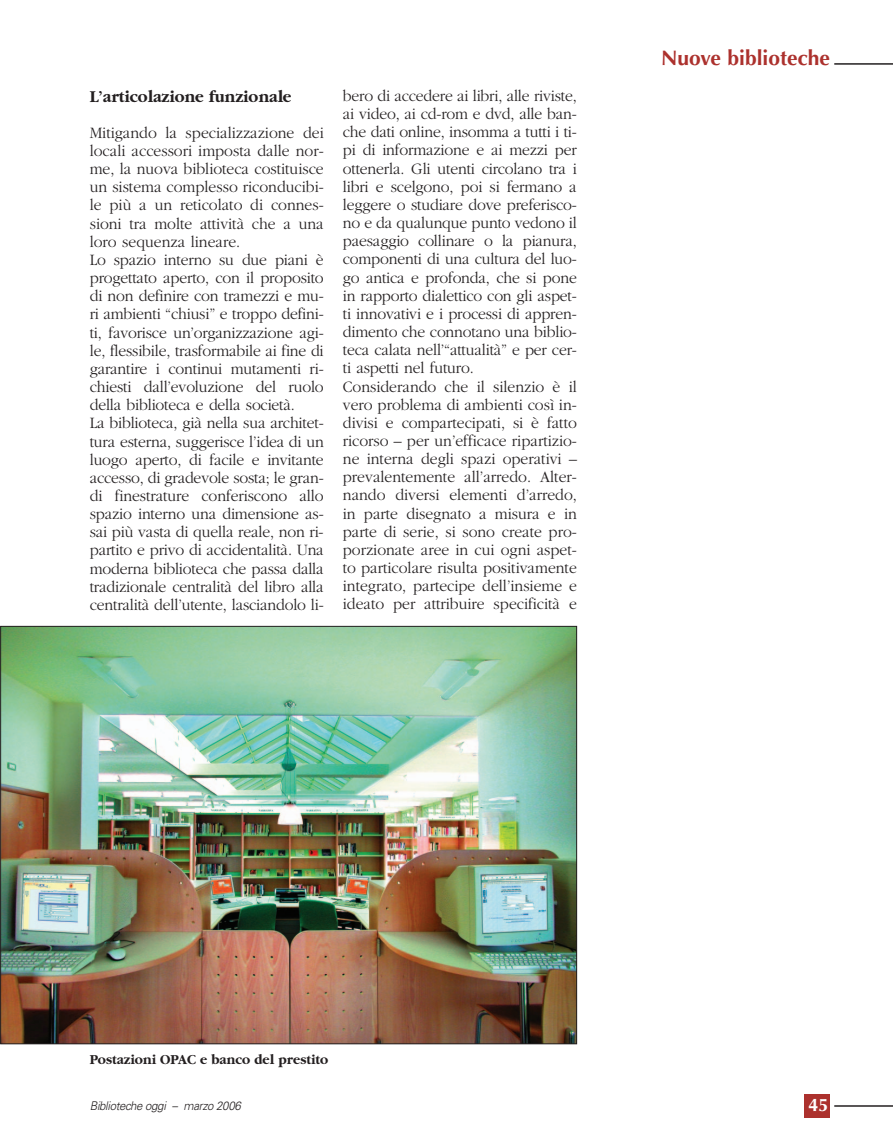
<style>
.page{position:relative;width:893px;height:1148px;background:#fff}
.page>*{position:absolute;margin:0;border:0;box-sizing:border-box;transform-origin:0 0}
.t1{font:700 21px "Optima";color:#ac312d}
.t2{font:700 18px "Optima";color:#fff}
.t3{font:700 17.25px "Garamond";color:#231f20;scale:.95 1}
.t4{font:300 16.5px/18.1px "Garamond";letter-spacing:-.01em;color:#231f20;scale:.95 1}
.t5{font:700 14.25px "Garamond";color:#231f20;scale:.95 1}
.t6{font:italic 300 12px "Univers";letter-spacing:-.03em;color:#231f20;scale:.95 1}
</style>
<div class="page">
<div style="left:804px;top:1094px;width:26px;height:23px;background:#ac312d"></div>
<hr style="left:834px;top:1105px;width:58px;height:1px;background:#231f20">
<hr style="left:834px;top:63px;width:58px;height:2px;background:#231f20">
<img style="left:2px;top:628px;width:573px;height:414px">
<p class="t3" style="left:90px;top:89px;width:214px">L’articolazione funzionale</p>
<p class="t4" style="left:90px;top:125px;width:248px">Mitigando la specializzazione dei locali accessori imposta dalle nor&shy;me, la nuova biblioteca costituisce un sistema complesso riconducibi&shy;le più a un reticolato di connes&shy;sioni tra molte attività che a una loro sequenza lineare.<br>Lo spazio interno su due piani è progettato aperto, con il proposito di non definire con tramezzi e mu&shy;ri ambienti “chiusi” e troppo defini&shy;ti, favorisce un’organizzazione agi&shy;le, flessibile, trasformabile ai fine di garantire i continui mutamenti ri&shy;chiesti dall’evoluzione del ruolo della biblioteca e della società.<br>La biblioteca, già nella sua architet&shy;tura esterna, suggerisce l’idea di un luogo aperto, di facile e invitante accesso, di gradevole sosta; le gran&shy;di finestrature conferiscono allo spazio interno una dimensione as&shy;sai più vasta di quella reale, non ri&shy;partito e privo di accidentalità. Una moderna biblioteca che passa dalla tradizionale centralità del libro alla centralità dell’utente, lasciandolo li-</p>
<p class="t4" style="left:343px;top:88px;width:248px">bero di accedere ai libri, alle riviste, ai video, ai cd-rom e dvd, alle ban&shy;che dati online, insomma a tutti i ti&shy;pi di informazione e ai mezzi per ottenerla. Gli utenti circolano tra i libri e scelgono, poi si fermano a leggere o studiare dove preferisco&shy;no e da qualunque punto vedono il paesaggio collinare o la pianura, componenti di una cultura del luo&shy;go antica e profonda, che si pone in rapporto dialettico con gli aspet&shy;ti innovativi e i processi di appren&shy;dimento che connotano una biblio&shy;teca calata nell’“attualità” e per cer&shy;ti aspetti nel futuro.<br>Considerando che il silenzio è il vero problema di ambienti così in&shy;divisi e compartecipati, si è fatto ricorso – per un’efficace ripartizio&shy;ne interna degli spazi operativi – prevalentemente all’arredo. Alter&shy;nando diversi elementi d’arredo, in parte disegnato a misura e in parte di serie, si sono create pro&shy;porzionate aree in cui ogni aspet&shy;to particolare risulta positivamente integrato, partecipe dell’insieme e ideato per attribuire specificità e</p>
<p class="t1" style="left:661px;top:49px;width:170px">Nuove biblioteche</p>
<p class="t5" style="left:90px;top:1053px;width:252px">Postazioni OPAC e banco del prestito</p>
<p class="t6" style="left:90px;top:1100px;width:160px">Biblioteche oggi – marzo 2006</p>
<p class="t2" style="left:808px;top:1097px;width:22px">45</p>
</div>
